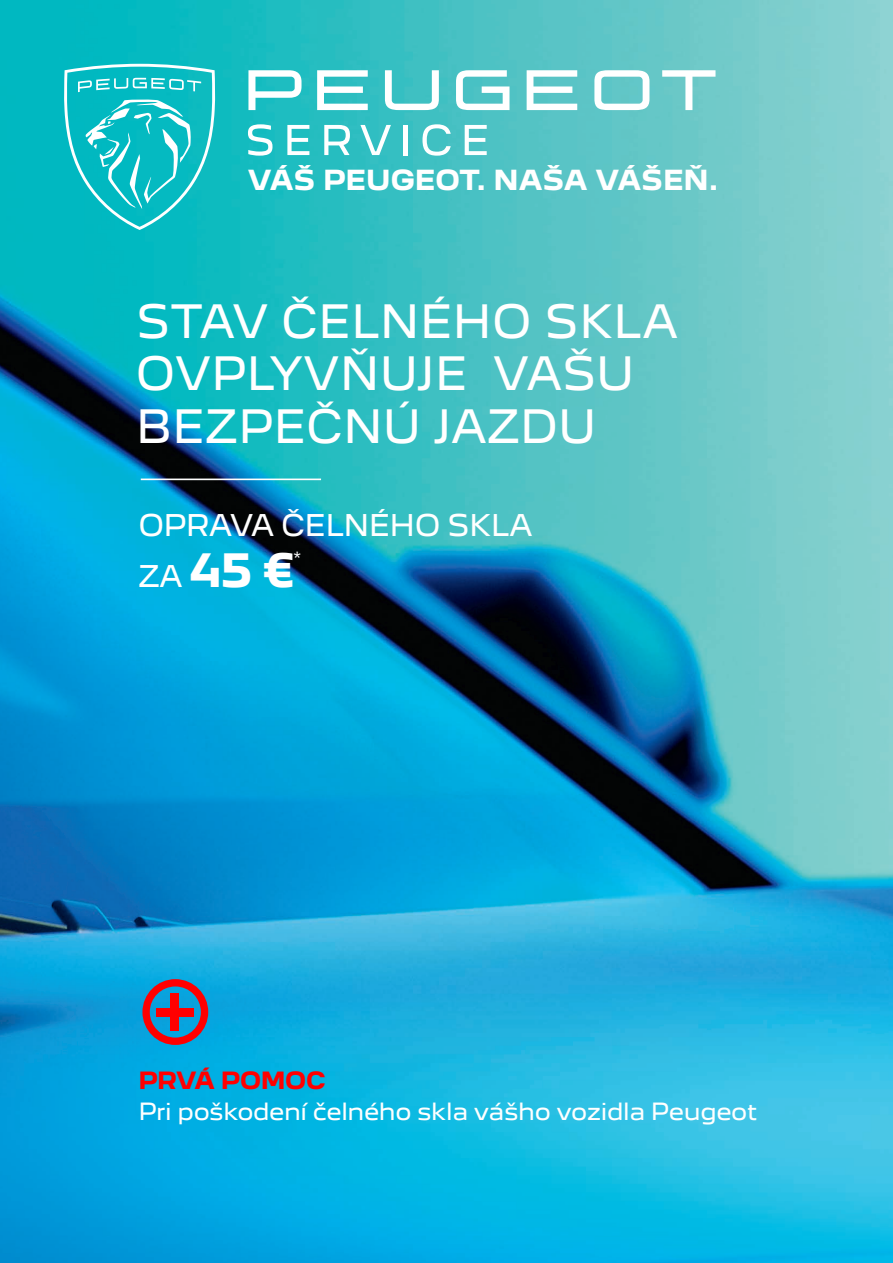
<style>
.page{position:relative;width:893px;height:1263px;background:#fff}
.page>*{position:absolute;margin:0;border:0;box-sizing:border-box;transform-origin:0 0}
.t1{font:42px/52.5px "Peugeot New";color:#fff}
.t2{font:700 42px "Peugeot New";color:#fff}
.t3{font:27.45px "Peugeot New";letter-spacing:-.025em;color:#fff}
.t4{font:700 25.35px "Peugeot New";letter-spacing:-.005em;color:#fff}
.t5{font:21.75px "Peugeot New";letter-spacing:-.02em;color:#fff}
.t6{font:700 21.75px "Peugeot New";letter-spacing:-.02em;color:#f00}
.t7{font:15.45px "Peugeot New";color:#fff}
.s1{font-weight:400;font-size:27.45px}
</style>
<div class="page">
<img style="left:0;top:0;width:893px;height:1263px">
<svg style="left:64px;top:64px;width:151px;height:166px;background:#28c3c9"></svg>
<svg style="left:456px;top:70px;width:53px;height:40px"></svg>
<svg style="left:248px;top:70px;width:54px;height:40px"></svg>
<svg style="left:317px;top:70px;width:51px;height:40px"></svg>
<svg style="left:527px;top:70px;width:50px;height:40px"></svg>
<svg style="left:385px;top:70px;width:54px;height:40px"></svg>
<svg style="left:594px;top:70px;width:55px;height:40px"></svg>
<svg style="left:662px;top:70px;width:53px;height:40px"></svg>
<svg style="left:248px;top:124px;width:24px;height:32px"></svg>
<svg style="left:287px;top:125px;width:22px;height:30px"></svg>
<svg style="left:324px;top:125px;width:26px;height:30px"></svg>
<svg style="left:360px;top:125px;width:31px;height:30px"></svg>
<hr style="left:404px;top:125px;width:4px;height:30px;background:#fff">
<svg style="left:422px;top:124px;width:29px;height:32px"></svg>
<svg style="left:465px;top:125px;width:22px;height:30px"></svg>
<hr style="left:141px;top:478px;width:180px;height:2px;background:#fff">
<svg style="left:142px;top:979px;width:66px;height:66px;background:#755a7a"></svg>
<p class="t4" style="left:248px;top:163px;width:472px">VÁŠ PEUGEOT. NAŠA VÁŠEŇ.</p>
<p class="t1" style="left:136px;top:295px;width:544px">STAV ČELNÉHO SKLA<br>OVPLYVŇUJE VAŠU<br>BEZPEČNÚ JAZDU</p>
<p class="t3" style="left:138px;top:507px;width:396px">OPRAVA ČELNÉHO SKLA</p>
<p class="t2" style="left:138px;top:542px;width:158px"><span class="s1">ZA</span> 45 €</p>
<p class="t7" style="left:294px;top:548px;width:8px">*</p>
<p class="t6" style="left:138px;top:1066px;width:189px">PRVÁ POMOC</p>
<p class="t5" style="left:138px;top:1097px;width:620px">Pri poškodení čelného skla vášho vozidla Peugeot</p>
</div>
